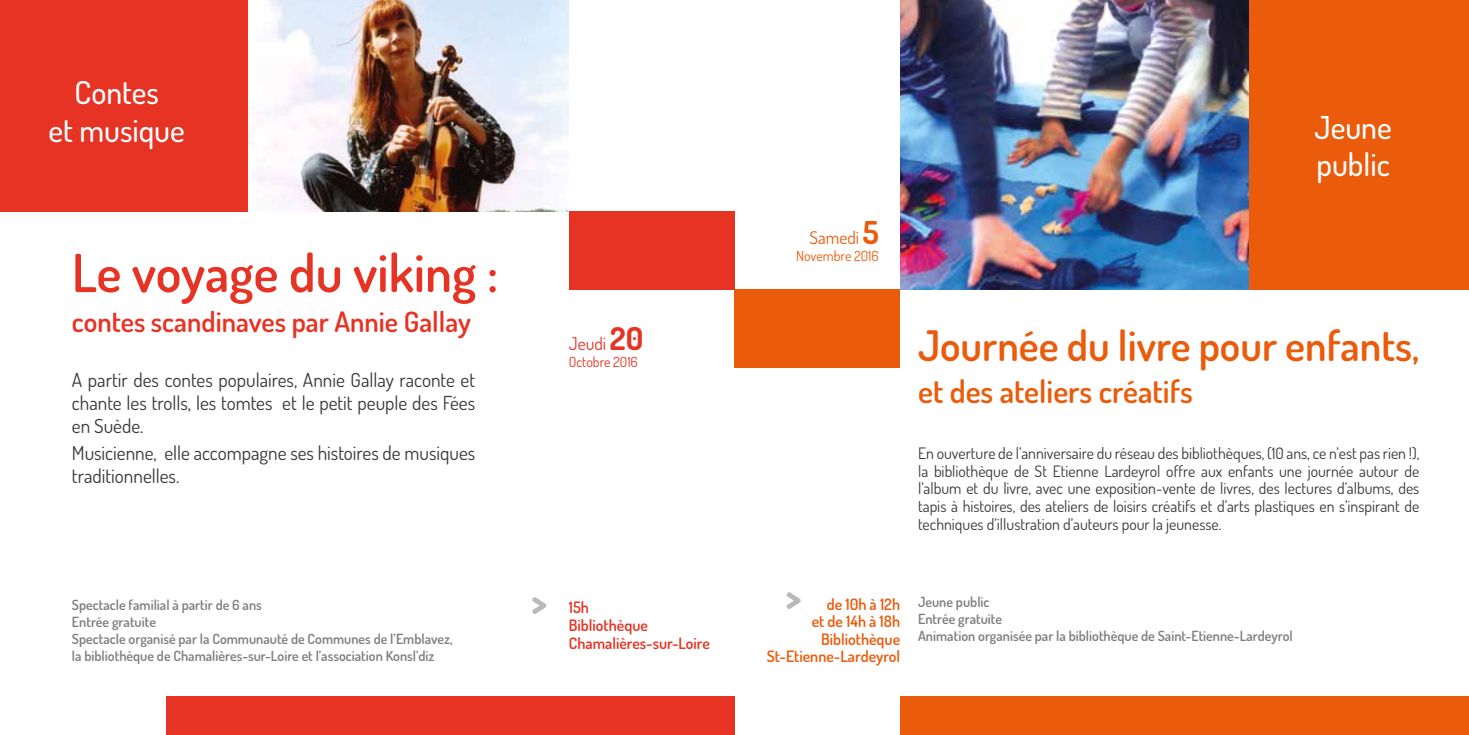
<style>
.page{position:relative;width:1469px;height:735px;background:#fff}
.page>*{position:absolute;margin:0;border:0;box-sizing:border-box;transform-origin:0 0}
.t1{font:600 52.5px "Dosis";color:#e63323}
.t2{font:600 42px "Dosis";color:#ea5b0b}
.t3{font:800 37.45px "Dosis";color:#bbb8b9}
.t4{font:500 31.5px/37.8px "Dosis";color:#fff;text-align:center}
.t5{font:600 31.5px "Dosis";color:#ea5b0b}
.t6{font:600 28px "Dosis";color:#e63323}
.t7{font:19.25px/23.1px "Dosis";color:#363739;text-align:justify}
.t8{font:17.5px "Dosis";color:#e63323}
.t9{font:17.5px "Dosis";color:#ea5b0b}
.t10{font:15.75px/17.5px "Dosis";color:#363739;text-align:justify}
.t11{font:600 15.75px/17.5px "Dosis";color:#ea5b0b;text-align:right}
.t12{font:600 15.75px/17.5px "Dosis";color:#e63323}
.t13{font:600 14px/16.8px "Dosis";color:#817d7e}
.t14{font:14px "Dosis";color:#ea5b0b}
.t15{font:14px "Dosis";color:#e63323}
.s1{font-weight:700;font-size:31.5px}
.s2{font-size:38.5px}
</style>
<div class="page">
<div style="left:0;top:0;width:464px;height:211px;background:#e63323"></div>
<div style="left:166px;top:696px;width:568px;height:38px;background:#e63323"></div>
<div style="left:569px;top:211px;width:165px;height:78px;background:#e63323"></div>
<img style="left:248px;top:0;width:321px;height:211px">
<div style="left:900px;top:0;width:568px;height:289px;background:#ea5b0b"></div>
<div style="left:900px;top:696px;width:568px;height:38px;background:#ea5b0b"></div>
<div style="left:734px;top:289px;width:166px;height:78px;background:#ea5b0b"></div>
<img style="left:900px;top:0;width:348px;height:289px">
<h3 class="t4" style="left:49px;top:73px;width:138px">Contes<br>et musique</h3>
<h1 class="t1" style="left:72px;top:238px;width:428px">Le voyage du viking :</h1>
<h3 class="t6" style="left:72px;top:303px;width:400px">contes scandinaves par Annie Gallay</h3>
<p class="t7" style="left:72px;top:367px;width:405px">A partir des contes populaires, Annie Gallay raconte et chante les trolls, les tomtes et le petit peuple des Fées en Suède.</p>
<p class="t7" style="left:72px;top:440px;width:405px">Musicienne, elle accompagne ses histoires de musiques traditionnelles.</p>
<p class="t8" style="left:569px;top:332px;width:76px">Jeudi <span class="s1">20</span></p>
<p class="t15" style="left:569px;top:352px;width:71px">Octobre 2016</p>
<p class="t13" style="left:72px;top:596px;width:382px">Spectacle familial à partir de 6 ans<br>Entrée gratuite<br>Spectacle organisé par la Communauté de Communes de l’Emblavez, la bibliothèque de Chamalières-sur-Loire et l’association Konsl’diz</p>
<h3 class="t3" style="left:531px;top:578px;width:17px">&gt;</h3>
<p class="t12" style="left:569px;top:598px;width:142px">15h<br>Bibliothèque<br>Chamalières-sur-Loire</p>
<p class="t9" style="left:809px;top:226px;width:71px">Samedi <span class="s1">5</span></p>
<p class="t14" style="left:796px;top:246px;width:84px">Novembre 2016</p>
<h3 class="t4" style="left:1314px;top:107px;width:79px;text-align:left">Jeune public</h3>
<h2 class="t2" style="left:918px;top:318px;width:503px">Journée du livre pour enfants<span class="s2">,</span></h2>
<h3 class="t5" style="left:918px;top:370px;width:276px">et des ateliers créatifs</h3>
<p class="t10" style="left:918px;top:444px;width:503px">En ouverture de l’anniversaire du réseau des bibliothèques, (10 ans, ce n’est pas rien !), la bibliothèque de St Etienne Lardeyrol offre aux enfants une journée autour de l’album et du livre, avec une exposition-vente de livres, des lectures d’albums, des tapis à histoires, des ateliers de loisirs créatifs et d’arts plastiques en s’inspirant de techniques d’illustration d’auteurs pour la jeunesse.</p>
<h3 class="t3" style="left:785px;top:573px;width:17px">&gt;</h3>
<p class="t11" style="left:767px;top:594px;width:135px">de 10h à 12h<br>et de 14h à 18h<br>Bibliothèque<br>St-Etienne-Lardeyrol</p>
<p class="t13" style="left:918px;top:593px;width:376px">Jeune public<br>Entrée gratuite<br>Animation organisée par la bibliothèque de Saint-Etienne-Lardeyrol</p>
</div>
